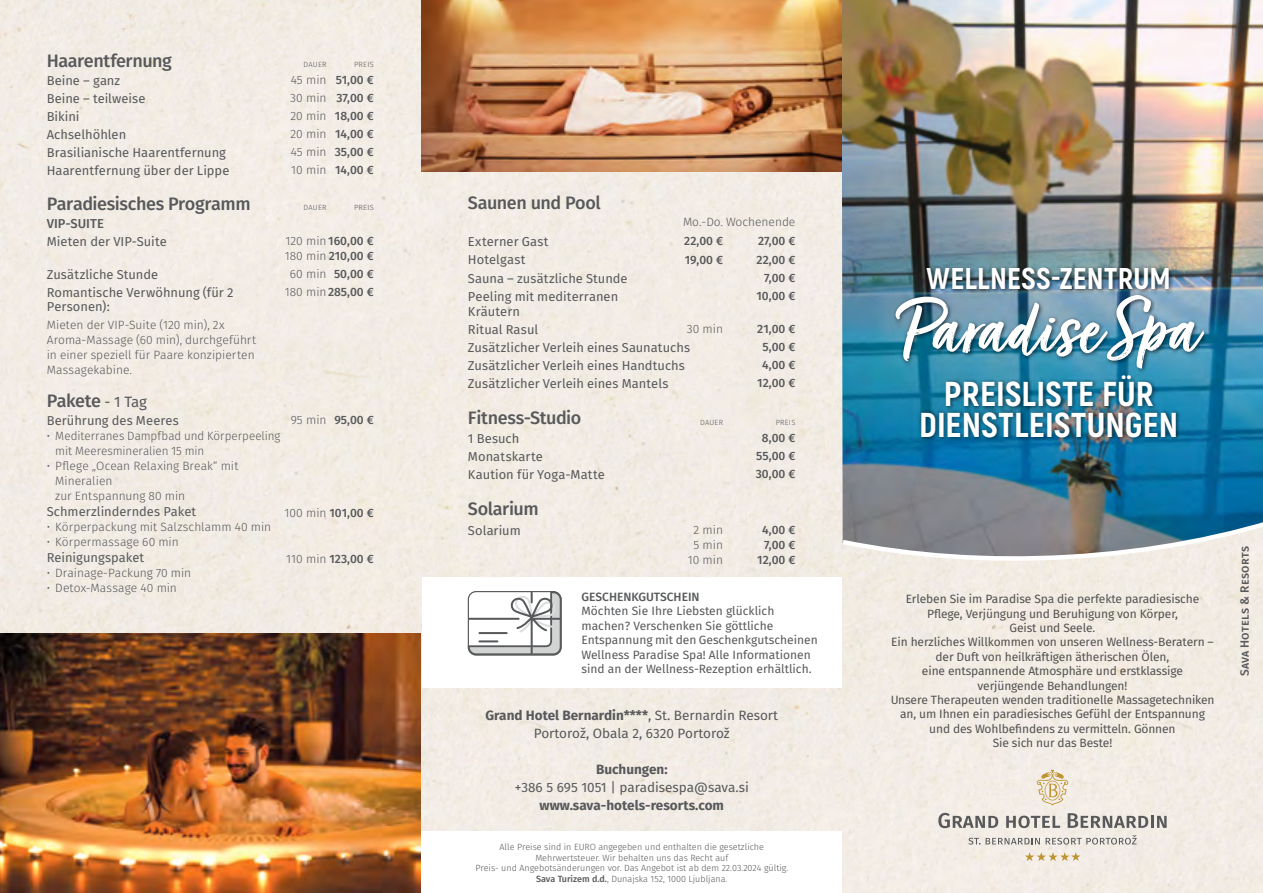
<style>
.page{position:relative;width:1263px;height:893px;background:#f2ece5}
.page>*{position:absolute;margin:0;border:0;box-sizing:border-box;transform-origin:0 0}
.t1{font:700 85.5px "Turbinado";letter-spacing:.005em;color:#fff}
.t2{font:800 34.5px/30px "Akrobat";letter-spacing:.01em;color:#fff;text-align:center}
.t3{font:800 30px "Akrobat";letter-spacing:.01em;color:#fff}
.t4{font:500 18px "Fira Sans";letter-spacing:-.025em;color:#58595b}
.t5{font:13.5px/18px "Fira Sans";color:#58595b;text-align:center}
.t6{font:700 13.5px "Fira Sans";color:#58595b}
.t7{font:12.9px/14.9px "Fira Sans";color:#58595b}
.t8{font:500 12.9px "Fira Sans";color:#58595b}
.t9{font:12px/14.4px "Fira Sans";letter-spacing:-.01em;color:#58595b;text-align:center}
.t10{font:300 12px/15px "Fira Sans";color:#58595b}
.t11{font:500 12px/15px "Fira Sans";color:#58595b;text-align:center}
.t12{font:300 9px/10.8px "Fira Sans";color:#58595b;text-align:center}
.t13{font:300 7.5px "Fira Sans";letter-spacing:.03em;color:#58595b}
.s1{font-weight:300}
.s2{font-weight:400;font-size:15px}
.s3{font-weight:700}
.s4{font-weight:500}
</style>
<div class="page">
<div style="left:422px;top:577px;width:420px;height:110px;background:#fff"></div>
<div style="left:421px;top:832px;width:421px;height:61px;background:#fff"></div>
<img style="left:842px;top:0;width:421px;height:508px">
<svg style="left:838px;top:508px;width:425px;height:58px;background:#96a1a7"></svg>
<div style="left:892px;top:267px;width:317px;height:174px;background:#000;opacity:.6"></div>
<svg style="left:1037px;top:770px;width:31px;height:36px"></svg>
<svg style="left:938px;top:813px;width:60px;height:15px"></svg>
<svg style="left:1006px;top:816px;width:54px;height:12px"></svg>
<svg style="left:1068px;top:813px;width:98px;height:15px"></svg>
<svg style="left:968px;top:835px;width:168px;height:10px;background:#cdc9c4"></svg>
<svg style="left:1025px;top:852px;width:55px;height:9px"></svg>
<svg style="left:467px;top:591px;width:95px;height:65px"></svg>
<img style="left:422px;top:0;width:420px;height:171px">
<img style="left:0;top:634px;width:421px;height:259px">
<h3 class="t4" style="left:47px;top:48px;width:127px">Haarentfernung</h3>
<p class="t13" style="left:304px;top:59px;width:25px">DAUER</p>
<p class="t13" style="left:354px;top:59px;width:21px">PREIS</p>
<p class="t7" style="left:47px;top:74px;width:75px">Beine – ganz</p>
<p class="t11" style="left:291px;top:73px;width:85px"><span class="s1">45 min</span> 51,00 €</p>
<p class="t7" style="left:47px;top:92px;width:100px">Beine – teilweise</p>
<p class="t11" style="left:290px;top:91px;width:85px"><span class="s1">30 min</span> 37,00 €</p>
<p class="t7" style="left:47px;top:110px;width:34px">Bikini</p>
<p class="t11" style="left:290px;top:109px;width:85px"><span class="s1">20 min</span> 18,00 €</p>
<p class="t7" style="left:47px;top:128px;width:81px">Achselhöhlen</p>
<p class="t11" style="left:290px;top:127px;width:85px"><span class="s1">20 min</span> 14,00 €</p>
<p class="t7" style="left:47px;top:146px;width:181px">Brasilianische Haarentfernung</p>
<p class="t11" style="left:291px;top:145px;width:85px"><span class="s1">45 min</span> 35,00 €</p>
<p class="t7" style="left:47px;top:164px;width:184px">Haarentfernung über der Lippe</p>
<p class="t11" style="left:291px;top:163px;width:84px"><span class="s1">10 min</span> 14,00 €</p>
<h3 class="t4" style="left:47px;top:191px;width:205px">Paradiesisches Programm</h3>
<p class="t13" style="left:304px;top:202px;width:25px">DAUER</p>
<p class="t13" style="left:354px;top:202px;width:21px">PREIS</p>
<p class="t8" style="left:47px;top:215px;width:59px">VIP-SUITE</p>
<p class="t7" style="left:47px;top:235px;width:122px">Mieten der VIP-Suite</p>
<p class="t11" style="left:285px;top:235px;width:91px;text-align:left"><span class="s1">120 min</span>160,00 €<br><span class="s1">180 min</span> 210,00 €</p>
<p class="t7" style="left:47px;top:268px;width:113px">Zusätzliche Stunde</p>
<p class="t11" style="left:290px;top:267px;width:85px"><span class="s1">60 min</span> 50,00 €</p>
<p class="t7" style="left:47px;top:286px;width:188px">Romantische Verwöhnung (für 2<br>Personen):</p>
<p class="t10" style="left:47px;top:318px;width:211px">Mieten der VIP-Suite (120 min), 2x<br>Aroma-Massage (60 min), durchgeführt in einer speziell für Paare konzipierten<br>Massagekabine.</p>
<h3 class="t4" style="left:468px;top:190px;width:134px">Saunen und Pool</h3>
<p class="t10" style="left:683px;top:215px;width:114px">Mo.-Do. Wochenende</p>
<p class="t7" style="left:468px;top:235px;width:82px">Externer Gast</p>
<p class="t11" style="left:684px;top:234px;width:40px">22,00 €</p>
<p class="t11" style="left:758px;top:234px;width:39px">27,00 €</p>
<p class="t7" style="left:468px;top:253px;width:59px">Hotelgast</p>
<p class="t11" style="left:685px;top:253px;width:40px">19,00 €</p>
<p class="t11" style="left:757px;top:253px;width:40px">22,00 €</p>
<p class="t7" style="left:468px;top:272px;width:161px">Sauna – zusätzliche Stunde</p>
<p class="t11" style="left:764px;top:271px;width:33px">7,00 €</p>
<p class="t7" style="left:468px;top:290px;width:152px">Peeling mit mediterranen<br>Kräutern</p>
<p class="t11" style="left:756px;top:289px;width:40px">10,00 €</p>
<p class="t7" style="left:468px;top:323px;width:72px">Ritual Rasul</p>
<p class="t10" style="left:687px;top:322px;width:38px">30 min</p>
<p class="t11" style="left:757px;top:322px;width:40px">21,00 €</p>
<p class="t7" style="left:468px;top:341px;width:224px">Zusätzlicher Verleih eines Saunatuchs</p>
<p class="t11" style="left:762px;top:340px;width:34px">5,00 €</p>
<p class="t7" style="left:468px;top:359px;width:218px">Zusätzlicher Verleih eines Handtuchs</p>
<p class="t11" style="left:762px;top:358px;width:35px">4,00 €</p>
<p class="t7" style="left:468px;top:377px;width:202px">Zusätzlicher Verleih eines Mantels</p>
<p class="t11" style="left:757px;top:376px;width:40px">12,00 €</p>
<h3 class="t4" style="left:468px;top:405px;width:115px">Fitness-Studio</h3>
<p class="t13" style="left:700px;top:417px;width:25px">DAUER</p>
<p class="t13" style="left:776px;top:417px;width:21px">PREIS</p>
<p class="t7" style="left:468px;top:432px;width:53px">1 Besuch</p>
<p class="t11" style="left:762px;top:431px;width:35px">8,00 €</p>
<p class="t7" style="left:468px;top:450px;width:77px">Monatskarte</p>
<p class="t11" style="left:756px;top:450px;width:41px">55,00 €</p>
<p class="t7" style="left:468px;top:468px;width:138px">Kaution für Yoga-Matte</p>
<p class="t11" style="left:756px;top:468px;width:41px">30,00 €</p>
<h3 class="t4" style="left:468px;top:496px;width:72px">Solarium</h3>
<p class="t7" style="left:468px;top:524px;width:54px">Solarium</p>
<p class="t10" style="left:688px;top:523px;width:37px;text-align:center">2 min<br>5 min<br>10 min</p>
<p class="t11" style="left:757px;top:523px;width:40px">4,00 €<br>7,00 €<br>12,00 €</p>
<h3 class="t3" style="left:926px;top:259px;width:246px">WELLNESS-ZENTRUM</h3>
<h1 class="t1" style="left:900px;top:284px;width:299px">Paradise Spa</h1>
<h2 class="t2" style="left:919px;top:379px;width:260px">PREISLISTE FÜR<br>DIENSTLEISTUNGEN</h2>
<p class="t11" style="left:285px;top:285px;width:91px"><span class="s1">180 min</span>285,00 €</p>
<h3 class="t4" style="left:47px;top:388px;width:102px">Pakete <span class="s2">- 1 Tag</span></h3>
<p class="t7" style="left:47px;top:414px;width:133px">Berührung des Meeres</p>
<p class="t10" style="left:55px;top:429px;width:227px;text-indent:-9px">• Mediterranes Dampfbad und Körperpeeling mit Meeresmineralien 15 min</p>
<p class="t10" style="left:55px;top:459px;width:185px;text-indent:-9px">• Pflege „Ocean Relaxing Break“ mit<br>Mineralien<br>zur Entspannung 80 min</p>
<p class="t11" style="left:291px;top:413px;width:85px"><span class="s1">95 min</span> 95,00 €</p>
<p class="t7" style="left:47px;top:505px;width:151px">Schmerzlinderndes Paket</p>
<p class="t10" style="left:47px;top:520px;width:226px">• Körperpackung mit Salzschlamm 40 min</p>
<p class="t10" style="left:47px;top:535px;width:133px">• Körpermassage 60 min</p>
<p class="t11" style="left:285px;top:506px;width:91px"><span class="s1">100 min</span> 101,00 €</p>
<p class="t11" style="left:286px;top:553px;width:89px"><span class="s1">110 min</span> 123,00 €</p>
<p class="t11" style="left:1238px;top:676px;width:131px;rotate:-90deg">Sava Hotels &amp; Resorts</p>
<p class="t7" style="left:47px;top:551px;width:99px">Reinigungspaket</p>
<p class="t10" style="left:47px;top:566px;width:146px">• Drainage-Packung 70 min</p>
<p class="t10" style="left:47px;top:581px;width:132px">• Detox-Massage 40 min</p>
<p class="t11" style="left:581px;top:590px;width:120px">GESCHENKGUTSCHEIN</p>
<p class="t9" style="left:581px;top:605px;width:238px;text-align:left">Möchten Sie Ihre Liebsten glücklich machen? Verschenken Sie göttliche Entspannung mit den Geschenkgutscheinen Wellness Paradise Spa! Alle Informationen sind an der Wellness-Rezeption erhältlich.</p>
<p class="t9" style="left:890px;top:593px;width:326px">Erleben Sie im Paradise Spa die perfekte paradiesische Pflege, Verjüngung und Beruhigung von Körper,<br>Geist und Seele.<br>Ein herzliches Willkommen von unseren Wellness-Beratern – der Duft von heilkräftigen ätherischen Ölen,<br>eine entspannende Atmosphäre und erstklassige verjüngende Behandlungen!<br>Unsere Therapeuten wenden traditionelle Massagetechniken an, um Ihnen ein paradiesisches Gefühl der Entspannung und des Wohlbefindens zu vermitteln. Gönnen<br>Sie sich nur das Beste!</p>
<p class="t5" style="left:485px;top:707px;width:294px"><span class="s3">Grand Hotel Bernardin****</span>, St. Bernardin Resort<br>Portorož, Obala 2, 6320 Portorož</p>
<p class="t6" style="left:596px;top:760px;width:73px">Buchungen:</p>
<p class="t5" style="left:515px;top:779px;width:236px">+386 5 695 1051 | paradisespa@sava.si</p>
<p class="t6" style="left:540px;top:796px;width:186px">www.sava-hotels-resorts.com</p>
<p class="t12" style="left:475px;top:842px;width:314px">Alle Preise sind in EURO angegeben und enthalten die gesetzliche Mehrwertsteuer. Wir behalten uns das Recht auf<br>Preis- und Angebotsänderungen vor. Das Angebot ist ab dem 22.03.2024 gültig.<br><span class="s4">Sava Turizem d.d.</span>, Dunajska 152, 1000 Ljubljana.</p>
</div>
